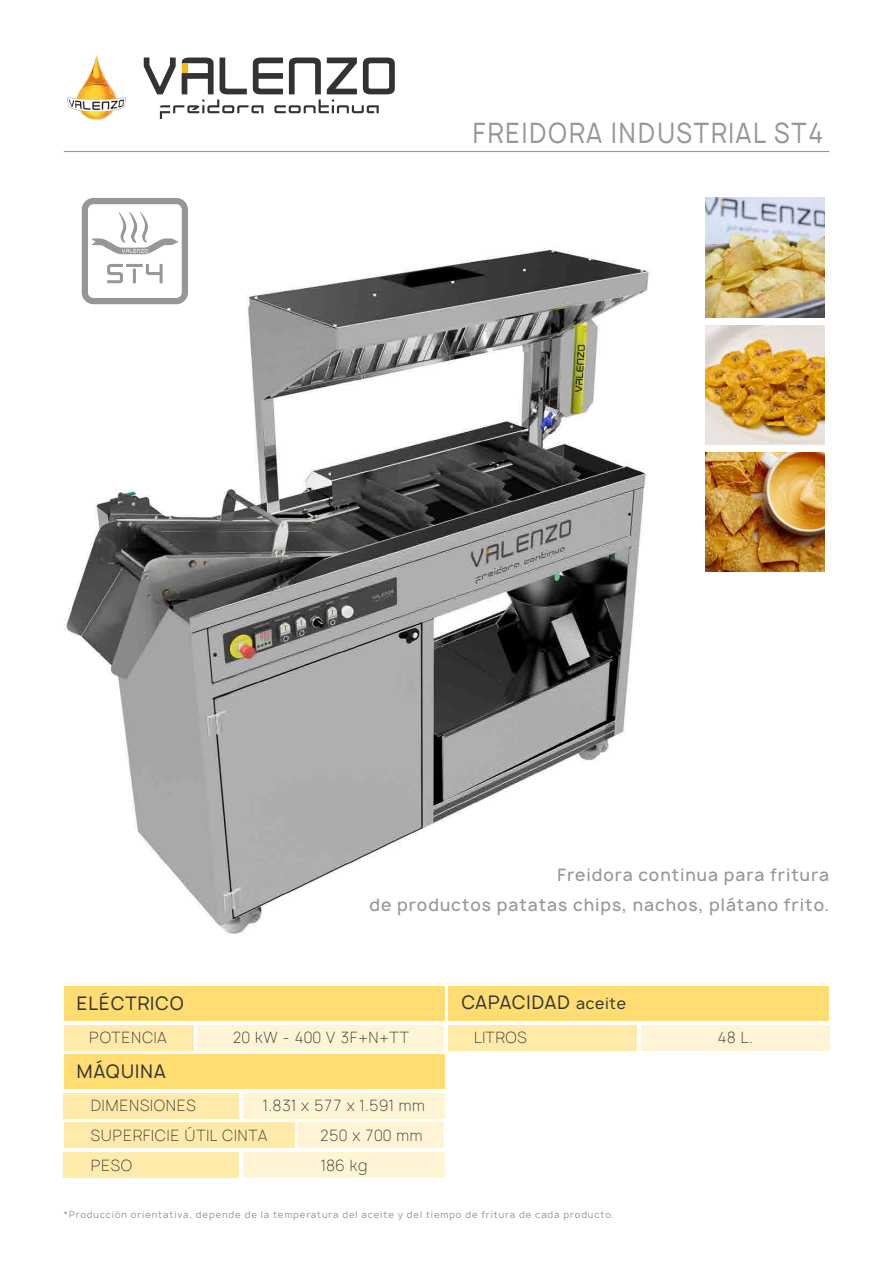
<style>
.page{position:relative;width:893px;height:1263px;background:#fff}
.page>*{position:absolute;margin:0;border:0;box-sizing:border-box;transform-origin:0 0}
.t1{font:27px "Manrope";letter-spacing:.075em;color:#979797;scale:.9 1}
.t2{font:18px "Manrope";letter-spacing:.05em;color:#333}
.t3{font:500 16.5px/30px "Manrope";letter-spacing:.06em;color:#979797;text-align:right}
.t4{font:100 15px/29.7px "Manrope";letter-spacing:.05em;color:#333}
.t5{font:9px "Manrope";letter-spacing:.1em;color:#979797}
.s1{font-size:15px}
</style>
<div class="page">
<img style="left:64px;top:197px;width:665px;height:804px">
<hr style="left:64px;top:151px;width:765px;height:1px;background:#979797">
<img style="left:67px;top:55px;width:59px;height:65px">
<svg style="left:144px;top:58px;width:251px;height:61px"></svg>
<div style="left:64px;top:986px;width:380px;height:34px;background:#ffdd72"></div>
<div style="left:449px;top:986px;width:380px;height:34px;background:#ffdd72"></div>
<div style="left:64px;top:1025px;width:129px;height:25px;background:#ffeaaa"></div>
<div style="left:449px;top:1025px;width:188px;height:25px;background:#ffeaaa"></div>
<div style="left:641px;top:1025px;width:188px;height:25px;background:#fff4d4"></div>
<div style="left:197px;top:1025px;width:247px;height:25px;background:#fff4d4"></div>
<div style="left:64px;top:1054px;width:380px;height:35px;background:#ffdd72"></div>
<div style="left:64px;top:1093px;width:175px;height:25px;background:#ffeaaa"></div>
<div style="left:243px;top:1093px;width:201px;height:25px;background:#fff4d4"></div>
<div style="left:64px;top:1123px;width:230px;height:25px;background:#ffeaaa"></div>
<div style="left:299px;top:1123px;width:145px;height:25px;background:#fff4d4"></div>
<div style="left:64px;top:1152px;width:175px;height:26px;background:#ffebaa"></div>
<div style="left:243px;top:1152px;width:201px;height:26px;background:#fff5d4"></div>
<img style="left:706px;top:453px;width:119px;height:119px">
<img style="left:706px;top:325px;width:119px;height:119px">
<img style="left:706px;top:198px;width:119px;height:119px">
<svg style="left:82px;top:198px;width:106px;height:106px"></svg>
<h1 class="t1" style="left:473px;top:116px;width:391px">FREIDORA INDUSTRIAL ST4</h1>
<p class="t3" style="left:370px;top:860px;width:461px">Freidora continua para fritura<br>de productos patatas chips, nachos, plátano frito.</p>
<p class="t2" style="left:77px;top:992px;width:109px">ELÉCTRICO</p>
<p class="t2" style="left:461px;top:991px;width:166px">CAPACIDAD <span class="s1">aceite</span></p>
<p class="t4" style="left:89px;top:1023px;width:79px">POTENCIA</p>
<p class="t4" style="left:474px;top:1023px;width:54px">LITROS</p>
<p class="t2" style="left:77px;top:1060px;width:90px">MÁQUINA</p>
<p class="t4" style="left:91px;top:1091px;width:178px">DIMENSIONES<br>SUPERFICIE ÚTIL CINTA</p>
<p class="t4" style="left:233px;top:1023px;width:178px">20 kW - 400 V 3F+N+TT</p>
<p class="t4" style="left:263px;top:1091px;width:163px">1.831 x 577 x 1.591 mm</p>
<p class="t4" style="left:321px;top:1121px;width:103px">250 x 700 mm</p>
<p class="t4" style="left:91px;top:1150px;width:43px">PESO</p>
<p class="t4" style="left:321px;top:1151px;width:48px">186 kg</p>
<p class="t5" style="left:64px;top:1209px;width:552px">*Producción orientativa, depende de la temperatura del aceite y del tiempo de fritura de cada producto.</p>
<p class="t4" style="left:718px;top:1023px;width:36px">48 L.</p>
</div>
